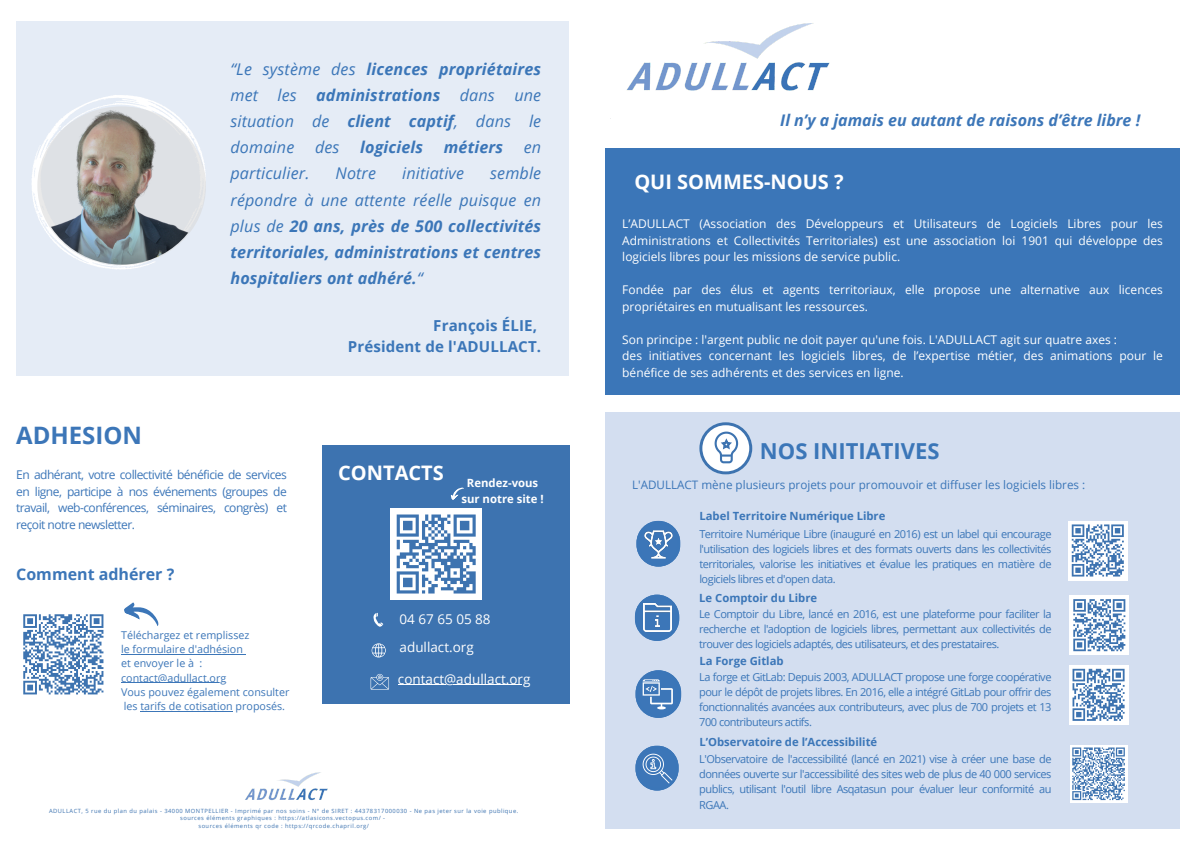
<style>
.page{position:relative;width:1191px;height:843px;background:#fff}
.page>*{position:absolute;margin:0;border:0;box-sizing:border-box;transform-origin:0 0}
.t1{font:700 24px "Open Sans";color:#3c76b8}
.t2{font:700 22px "Open Sans";color:#3b76b8}
.t3{font:700 20px "Open Sans";color:#fff}
.t4{font:italic 700 16.1px/26.2px "Open Sans";letter-spacing:.01em;color:#3b76b8;text-align:justify}
.t5{font:italic 16.1px/26.2px "Open Sans";letter-spacing:.01em;color:#3b76b8;text-align:justify}
.t6{font:italic 700 16px "Open Sans";color:#3c76b8}
.t7{font:700 16px "Open Sans";color:#3c76b8}
.t8{font:700 15.1px/20.7px "Open Sans";letter-spacing:.01em;color:#3b76b8;text-align:right}
.t9{font:13.5px "Open Sans";color:#fff}
.t10{font:12px/16.5px "Open Sans";color:#fff}
.t11{font:12px/16.5px "Open Sans";letter-spacing:-.045em;color:#3c76b8;text-align:justify}
.t12{font:11.7px "Open Sans";color:#3b76b8}
.t13{font:700 11.3px "Open Sans";color:#3b76b8}
.t14{font:700 11.3px/15.2px "Open Sans";color:#fff;text-align:center}
.t15{font:11px/15px "Open Sans";letter-spacing:-.045em;color:#3b76b8;text-align:justify}
.t16{font:10.7px "Open Sans";color:#3c76b8}
.t17{font:5.8px "Open Sans";letter-spacing:.085em;color:#3d73b0}
.s1{font-weight:700}
.s2{font-weight:400}
</style>
<div class="page">
<div style="left:605px;top:148px;width:574px;height:247px;background:#3b76b8"></div>
<div style="left:605px;top:412px;width:574px;height:417px;background:#d3def0"></div>
<img style="left:610px;top:23px;width:220px;height:96px">
<img style="left:245px;top:772px;width:83px;height:29px">
<div style="left:16px;top:21px;width:553px;height:355px;background:#e5ecf6"></div>
<img style="left:23px;top:614px;width:81px;height:81px">
<svg style="left:124px;top:602px;width:35px;height:24px"></svg>
<hr style="left:133px;top:653px;width:110px;height:1px;background:#3c76b8">
<hr style="left:121px;top:682px;width:105px;height:1px;background:#3c76b8">
<hr style="left:140px;top:710px;width:93px;height:1px;background:#3c76b8">
<div style="left:322px;top:445px;width:247px;height:258px;background:#3d73b0"></div>
<svg style="left:373px;top:612px;width:10px;height:15px"></svg>
<svg style="left:371px;top:643px;width:14px;height:14px"></svg>
<svg style="left:370px;top:673px;width:19px;height:16px"></svg>
<div style="left:390px;top:508px;width:92px;height:91px;background:#fff"></div>
<svg style="left:396px;top:514px;width:79px;height:79px"></svg>
<hr style="left:453px;top:590px;width:22px;height:3px;background:#3d73b0">
<svg style="left:449px;top:485px;width:15px;height:15px"></svg>
<hr style="left:398px;top:684px;width:132px;height:1px;background:#fff">
<div style="left:1068px;top:520px;width:59px;height:60px;background:#fff"></div>
<svg style="left:1071px;top:524px;width:53px;height:53px"></svg>
<div style="left:1069px;top:595px;width:59px;height:59px;background:#fff"></div>
<svg style="left:1073px;top:599px;width:53px;height:53px"></svg>
<div style="left:1068px;top:665px;width:59px;height:59px;background:#fff"></div>
<svg style="left:1072px;top:668px;width:53px;height:53px"></svg>
<div style="left:1069px;top:744px;width:58px;height:58px;background:linear-gradient(to right,#f3f6fa,#f9fbfd)"></div>
<svg style="left:1070px;top:746px;width:55px;height:54px"></svg>
<svg style="left:635px;top:670px;width:46px;height:47px"></svg>
<svg style="left:635px;top:745px;width:43px;height:45px"></svg>
<svg style="left:636px;top:520px;width:44px;height:46px"></svg>
<img style="left:644px;top:530px;width:28px;height:28px">
<svg style="left:635px;top:594px;width:44px;height:46px"></svg>
<img style="left:642px;top:602px;width:30px;height:30px">
<svg style="left:699px;top:422px;width:53px;height:52px"></svg>
<svg style="left:31px;top:95px;width:175px;height:174px"></svg>
<img style="left:37px;top:99px;width:169px;height:165px;border-radius:50%">
<p class="t5" style="left:230px;top:55px;width:312px">“Le système des <span class="s1">licences propriétaires </span>met les <span class="s1">administrations</span> dans une situation de <span class="s1">client captif</span>, dans le domaine</p>
<p class="t5" style="left:315px;top:134px;width:26px">des</p>
<p class="t4" style="left:360px;top:134px;width:64px">logiciels</p>
<p class="t4" style="left:444px;top:134px;width:61px">métiers</p>
<p class="t5" style="left:523px;top:134px;width:19px">en</p>
<p class="t5" style="left:230px;top:160px;width:80px">particulier.</p>
<p class="t5" style="left:335px;top:160px;width:42px">Notre</p>
<p class="t5" style="left:402px;top:160px;width:64px">initiative</p>
<p class="t4" style="left:230px;top:160px;width:312px;text-indent:260px"><span class="s2">semble répondre à une attente réelle puisque en plus de</span> 20 ans, près de 500 collectivités territoriales, administrations et centres hospitaliers ont adhéré.<span class="s2">“</span></p>
<p class="t8" style="left:348px;top:315px;width:195px">François ÉLIE,<br>Président de l'ADULLACT.</p>
<h1 class="t6" style="left:780px;top:109px;width:361px">Il n’y a jamais eu autant de raisons d’être libre !</h1>
<p class="t3" style="left:634px;top:168px;width:211px">QUI SOMMES-NOUS ?</p>
<p class="t10" style="left:622px;top:215px;width:542px;text-align:justify">L’ADULLACT (Association des Développeurs et Utilisateurs de Logiciels Libres pour les Administrations et Collectivités Territoriales) est une association loi 1901 qui développe des logiciels libres pour les missions de service public.</p>
<p class="t10" style="left:622px;top:281px;width:542px">Fondée par des élus et agents territoriaux, elle propose une alternative aux licences propriétaires en mutualisant les ressources.</p>
<p class="t10" style="left:622px;top:331px;width:496px">Son principe : l'argent public ne doit payer qu'une fois. L'ADULLACT agit sur quatre axes :</p>
<p class="t10" style="left:622px;top:347px;width:542px">des initiatives concernant les logiciels libres, de l’expertise métier, des animations pour le bénéfice de ses adhérents et des services en ligne.</p>
<h2 class="t1" style="left:16px;top:418px;width:127px">ADHESION</h2>
<p class="t11" style="left:16px;top:466px;width:272px">En adhérant, votre collectivité bénéficie de services en ligne, participe à nos événements (groupes de travail, web-conférences, séminaires, congrès) et reçoit notre newsletter.</p>
<p class="t7" style="left:16px;top:563px;width:160px">Comment adhérer ?</p>
<p class="t16" style="left:121px;top:627px;width:130px">Téléchargez et remplissez</p>
<p class="t16" style="left:121px;top:641px;width:123px">le formulaire d'adhésion</p>
<h1 class="t16" style="left:121px;top:655px;width:83px">et envoyer le à :</h1>
<p class="t16" style="left:121px;top:670px;width:107px">contact@adullact.org</p>
<h3 class="t16" style="left:121px;top:684px;width:170px">Vous pouvez également consulter</h3>
<p class="t16" style="left:124px;top:698px;width:163px">les tarifs de cotisation proposés.</p>
<p class="t3" style="left:338px;top:458px;width:107px">CONTACTS</p>
<p class="t2" style="left:759px;top:435px;width:181px">NOS INITIATIVES</p>
<p class="t14" style="left:461px;top:475px;width:84px">Rendez-vous sur notre site !</p>
<h2 class="t12" style="left:632px;top:476px;width:454px">L'ADULLACT mène plusieurs projets pour promouvoir et diffuser les logiciels libres :</h2>
<p class="t9" style="left:399px;top:609px;width:92px">04 67 65 05 88</p>
<p class="t9" style="left:399px;top:637px;width:76px">adullact.org</p>
<p class="t9" style="left:398px;top:668px;width:134px">contact@adullact.org</p>
<p class="t13" style="left:699px;top:508px;width:187px">Label Territoire Numérique Libre</p>
<h5 class="t15" style="left:699px;top:526px;width:353px">Territoire Numérique Libre (inauguré en 2016) est un label qui encourage l'utilisation des logiciels libres et des formats ouverts dans les collectivités territoriales, valorise les initiatives et évalue les pratiques en matière de logiciels libres et d'open data.</h5>
<p class="t15" style="left:699px;top:605px;width:354px">Le Comptoir du Libre, lancé en 2016, est une plateforme pour faciliter la recherche et l'adoption de logiciels libres, permettant aux collectivités de trouver des logiciels adaptés, des utilisateurs, et des prestataires.</p>
<h5 class="t15" style="left:699px;top:668px;width:354px">La forge et GitLab: Depuis 2003, ADULLACT propose une forge coopérative pour le dépôt de projets libres. En 2016, elle a intégré GitLab pour offrir des fonctionnalités avancées aux contributeurs, avec plus de 700 projets et 13<br>700 contributeurs actifs.</h5>
<h6 class="t13" style="left:699px;top:590px;width:119px">Le Comptoir du Libre</h6>
<p class="t13" style="left:699px;top:653px;width:86px">La Forge Gitlab</p>
<p class="t17" style="left:49px;top:806px;width:470px">ADULLACT, 5 rue du plan du palais - 34000 MONTPELLIER - Imprimé par nos soins - N° de SIRET : 44378317000030 - Ne pas jeter sur la voie publique.</p>
<h4 class="t17" style="left:180px;top:813px;width:206px">sources éléments graphiques : https://atlasicons.vectopus.com/ -</h4>
<h3 class="t17" style="left:198px;top:821px;width:172px">sources éléments qr code : https://qrcode.chapril.org/</h3>
<p class="t13" style="left:699px;top:733px;width:179px">L’Observatoire de l’Accessibilité</p>
<h5 class="t15" style="left:699px;top:751px;width:354px">L'Observatoire de l'accessibilité (lancé en 2021) vise à créer une base de données ouverte sur l'accessibilité des sites web de plus de 40 000 services publics, utilisant l'outil libre Asqatasun pour évaluer leur conformité au RGAA.</h5>
</div>
